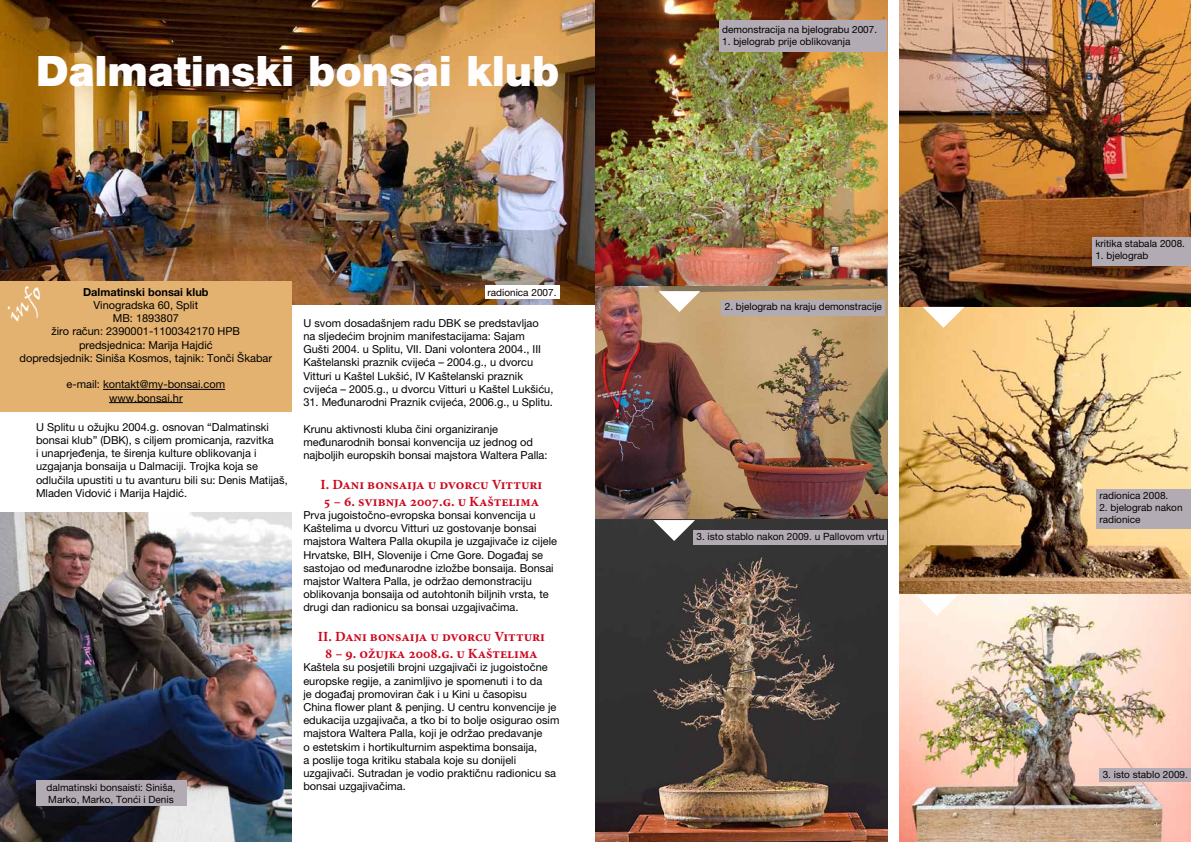
<style>
.page{position:relative;width:1191px;height:842px;background:#fff}
.page>*{position:absolute;margin:0;border:0;box-sizing:border-box;transform-origin:0 0}
.t1{font:900 42px "Helvetica Neue LT Pro";color:#fffdfd}
.t2{font:22px "Viner Hand ITC";color:#fffefd}
.t3{font:700 14px/16.8px "Minion Pro";color:#cd071e}
.t4{font:11px/13.2px "Helvetica Neue LT Pro";color:#000}
.t5{font:700 11px "Helvetica Neue LT Pro";color:#000}
.t6{font:10px/12px "Helvetica Neue LT Pro";color:#060200}
.t7{font:10px "Helvetica Neue LT Pro";color:#000}
</style>
<div class="page">
<img style="left:0;top:0;width:595px;height:304px">
<img style="left:0;top:513px;width:292px;height:329px">
<div style="left:36px;top:781px;width:150px;height:25px;background:#b2abb3"></div>
<div style="left:484px;top:285px;width:75px;height:14px;background:#fffdfd"></div>
<div style="left:0;top:281px;width:292px;height:130px;background:#e3b270"></div>
<hr style="left:103px;top:389px;width:122px;height:1px;background:#000">
<hr style="left:109px;top:402px;width:74px;height:1px;background:#000">
<img style="left:899px;top:593px;width:292px;height:249px">
<img style="left:595px;top:317px;width:292px;height:525px">
<img style="left:595px;top:0;width:292px;height:317px">
<img style="left:899px;top:0;width:292px;height:593px">
<div style="left:719px;top:20px;width:168px;height:31px;background:#b2abb3"></div>
<div style="left:722px;top:300px;width:163px;height:16px;background:#b2abb3"></div>
<div style="left:1092px;top:237px;width:99px;height:28px;background:#b2abb3"></div>
<div style="left:1096px;top:489px;width:95px;height:39px;background:#b2abb3"></div>
<div style="left:1099px;top:768px;width:92px;height:13px;background:#b2abb3"></div>
<div style="left:693px;top:530px;width:194px;height:14px;background:#b2abb3"></div>
<svg style="left:658px;top:291px;width:42px;height:21px"></svg>
<svg style="left:922px;top:307px;width:42px;height:21px"></svg>
<svg style="left:916px;top:595px;width:42px;height:21px"></svg>
<svg style="left:653px;top:520px;width:42px;height:21px"></svg>
<h1 class="t1" style="left:36px;top:46px;width:525px">Dalmatinski bonsai klub</h1>
<h2 class="t2" style="left:1px;top:308px;width:42px;rotate:-45deg">info</h2>
<p class="t5" style="left:83px;top:285px;width:127px">Dalmatinski bonsai klub</p>
<p class="t6" style="left:487px;top:286px;width:70px">radionica 2007.</p>
<p class="t4" style="left:20px;top:298px;width:254px;text-align:center">Vinogradska 60, Split<br>MB: 1893807<br>žiro račun: 2390001-1100342170 HPB predsjednica: Marija Hajdić<br>dopredsjednik: Siniša Kosmos, tajnik: Tonči Škabar</p>
<p class="t4" style="left:67px;top:378px;width:160px;text-align:center">e-mail: kontakt@my-bonsai.com www.bonsai.hr</p>
<p class="t4" style="left:303px;top:316px;width:252px">U svom dosadašnjem radu DBK se predstavljao na sljedećim brojnim manifestacijama: Sajam<br>Gušti 2004. u Splitu, VII. Dani volontera 2004., III Kaštelanski praznik cvijeća – 2004.g., u dvorcu Vitturi u Kaštel Lukšić, IV Kaštelanski praznik cvijeća – 2005.g., u dvorcu Vitturi u Kaštel Lukšiću,</p>
<p class="t4" style="left:303px;top:395px;width:251px">31. Međunarodni Praznik cvijeća, 2006.g., u Splitu.</p>
<p class="t4" style="left:303px;top:422px;width:246px">Krunu aktivnosti kluba čini organiziranje međunarodnih bonsai konvencija uz jednog od najboljih europskih bonsai majstora Waltera Palla:</p>
<p class="t3" style="left:320px;top:476px;width:223px">I. Dani bonsaija u dvorcu Vitturi<br>5 – 6. svibnja 2007.g. u Kaštelima</p>
<p class="t4" style="left:303px;top:508px;width:255px">Prva jugoistočno-evropska bonsai konvencija u Kaštelima u dvorcu Vitturi uz gostovanje bonsai majstora Waltera Palla okupila je uzgajivače iz cijele Hrvatske, BIH, Slovenije i Crne Gore. Događaj se sastojao od međunarodne izložbe bonsaija. Bonsai majstor Waltera Palla, je održao demonstraciju oblikovanja bonsaija od autohtonih biljnih vrsta, te drugi dan radionicu sa bonsai uzgajivačima.</p>
<p class="t3" style="left:318px;top:628px;width:229px;text-align:center">II. Dani bonsaija u dvorcu Vitturi<br>8 – 9. ožujka 2008.g. u Kaštelima</p>
<p class="t4" style="left:303px;top:661px;width:257px">Kaštela su posjetili brojni uzgajivači iz jugoistočne europske regije, a zanimljivo je spomenuti i to da<br>je događaj promoviran čak i u Kini u časopisu<br>China flower plant &amp; penjing. U centru konvencije je edukacija uzgajivača, a tko bi to bolje osigurao osim majstora Waltera Palla, koji je održao predavanje<br>o estetskim i hortikulturnim aspektima bonsaija,<br>a poslije toga kritiku stabala koje su donijeli uzgajivači. Sutradan je vodio praktičnu radionicu sa bonsai uzgajivačima.</p>
<p class="t4" style="left:36px;top:420px;width:253px">U Splitu u ožujku 2004.g. osnovan “Dalmatinski bonsai klub” (DBK), s ciljem promicanja, razvitka<br>i unaprjeđenja, te širenja kulture oblikovanja i uzgajanja bonsaija u Dalmaciji. Trojka koja se odlučila upustiti u tu avanturu bili su: Denis Matijaš, Mladen Vidović i Marija Hajdić.</p>
<p class="t6" style="left:47px;top:781px;width:130px">dalmatinski bonsaisti: Siniša,<br>Marko, Marko, Tonći i Denis</p>
<p class="t7" style="left:722px;top:24px;width:156px">demonstracija na bjelograbu 2007.</p>
<p class="t6" style="left:722px;top:35px;width:130px">1. bjelograb prije oblikovanja</p>
<p class="t6" style="left:725px;top:300px;width:159px">2. bjelograb na kraju demonstracije</p>
<p class="t6" style="left:696px;top:530px;width:189px">3. isto stablo nakon 2009. u Pallovom vrtu</p>
<p class="t6" style="left:1095px;top:237px;width:91px">kritika stabala 2008.</p>
<p class="t6" style="left:1095px;top:249px;width:54px">1. bjelograb</p>
<p class="t6" style="left:1099px;top:489px;width:70px">radionica 2008.</p>
<p class="t6" style="left:1099px;top:501px;width:85px">2. bjelograb nakon radionice</p>
<p class="t6" style="left:1102px;top:768px;width:87px">3. isto stablo 2009.</p>
</div>
